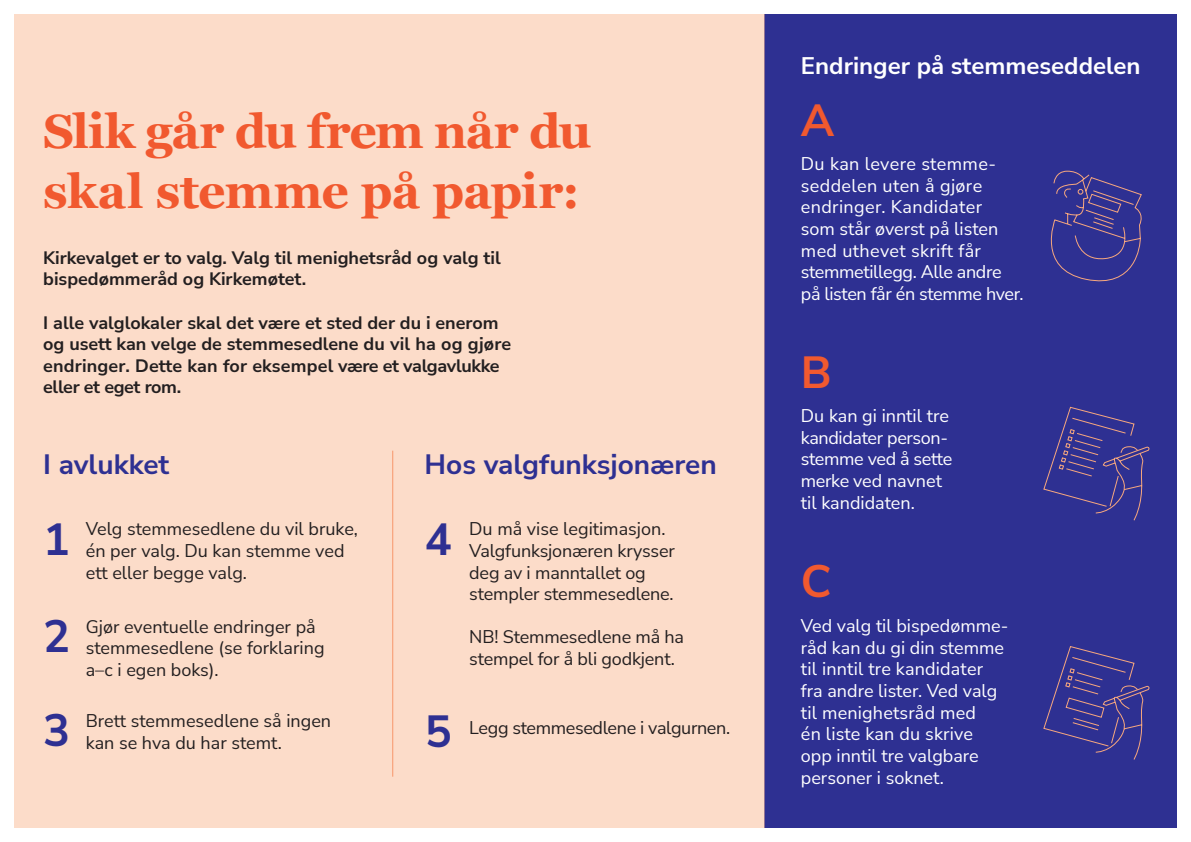
<style>
.page{position:relative;width:1191px;height:842px;background:#fff}
.page>*{position:absolute;margin:0;border:0;box-sizing:border-box;transform-origin:0 0}
.t1{font:700 48px/60px "Georgia";letter-spacing:-.015em;color:#f1592f}
.t2{font:700 45px/93.3px "Nunito Sans";color:#2e3092}
.t3{font:700 45px "Nunito Sans";color:#f1592f}
.t4{font:700 28px "Nunito Sans";color:#2e3092}
.t5{font:700 24px "Nunito Sans";color:#fff}
.t6{font:18px/21.6px "Nunito Sans";color:#fff}
.t7{font:18px/21.6px "Nunito Sans";letter-spacing:-.005em;color:#231f20}
.t8{font:700 18px/21.6px "Nunito Sans";color:#231f20}
</style>
<div class="page">
<div style="left:764px;top:14px;width:412px;height:814px;background:#2e3092"></div>
<div style="left:14px;top:14px;width:750px;height:814px;background:#fcdcc9"></div>
<hr style="left:392px;top:451px;width:1px;height:326px;background:#f7966b">
<svg style="left:1050px;top:170px;width:92px;height:112px"></svg>
<svg style="left:1043px;top:406px;width:107px;height:115px"></svg>
<svg style="left:1043px;top:646px;width:107px;height:114px"></svg>
<h1 class="t1" style="left:43px;top:98px;width:549px">Slik går du frem når du skal stemme på papir:</h1>
<p class="t8" style="left:43px;top:246px;width:459px">Kirkevalget er to valg. Valg til menighetsråd og valg til bispedømmeråd og Kirkemøtet.</p>
<p class="t8" style="left:43px;top:311px;width:469px">I alle valglokaler skal det være et sted der du i enerom og usett kan velge de stemmesedlene du vil ha og gjøre endringer. Dette kan for eksempel være et valgavlukke eller et eget rom.</p>
<h3 class="t4" style="left:43px;top:445px;width:128px">I avlukket</h3>
<h2 class="t2" style="left:43px;top:491px;width:29px">1</h2>
<h2 class="t2" style="left:43px;top:588px;width:29px">2<br>3</h2>
<p class="t7" style="left:86px;top:518px;width:274px">Velg stemmesedlene du vil bruke, én per valg. Du kan stemme ved ett eller begge valg.</p>
<p class="t7" style="left:86px;top:615px;width:240px">Gjør eventuelle endringer på stemmesedlene (se forklaring a–c i egen boks).</p>
<p class="t7" style="left:86px;top:709px;width:247px">Brett stemmesedlene så ingen kan se hva du har stemt.</p>
<h3 class="t4" style="left:424px;top:445px;width:294px">Hos valgfunksjonæren</h3>
<h2 class="t2" style="left:425px;top:491px;width:28px">4</h2>
<p class="t7" style="left:469px;top:518px;width:207px">Du må vise legitimasjon.<br>Valgfunksjonæren krysser deg av i manntallet og stempler stemmesedlene.</p>
<p class="t7" style="left:469px;top:626px;width:216px">NB! Stemmesedlene må ha stempel for å bli godkjent.</p>
<h2 class="t2" style="left:425px;top:683px;width:28px">5</h2>
<p class="t7" style="left:469px;top:716px;width:262px">Legg stemmesedlene i valgurnen.</p>
<h3 class="t5" style="left:801px;top:49px;width:341px">Endringer på stemmeseddelen</h3>
<h2 class="t3" style="left:801px;top:89px;width:35px">A</h2>
<p class="t6" style="left:801px;top:152px;width:224px">Du kan levere stemme&shy;seddelen uten å gjøre endringer. Kandidater<br>som står øverst på listen med uthevet skrift får stemmetillegg. Alle andre på listen får én stemme hver.</p>
<h2 class="t3" style="left:801px;top:341px;width:32px">B</h2>
<p class="t6" style="left:801px;top:404px;width:153px">Du kan gi inntil tre kandidater person&shy;stemme ved å sette merke ved navnet til kandidaten.</p>
<h2 class="t3" style="left:801px;top:550px;width:32px">C</h2>
<p class="t6" style="left:801px;top:614px;width:209px">Ved valg til bispedømme&shy;råd kan du gi din stemme til inntil tre kandidater fra andre lister. Ved valg til menighetsråd med<br>én liste kan du skrive opp inntil tre valgbare personer i soknet.</p>
</div>
